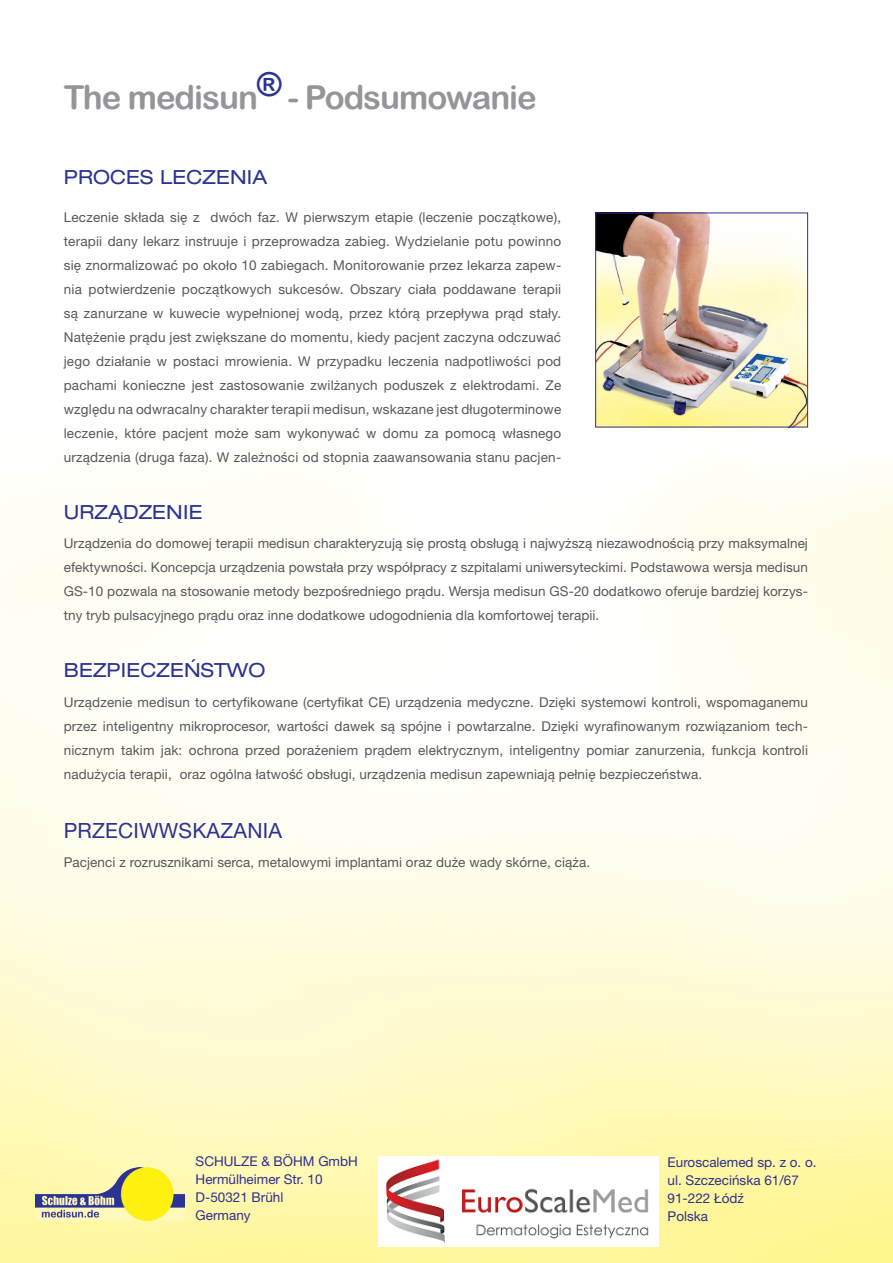
<style>
.page{position:relative;width:893px;height:1263px;background:#fff}
.page>*{position:absolute;margin:0;border:0;box-sizing:border-box;transform-origin:0 0}
.t1{font:33px "Arial Rounded MT Bold";letter-spacing:-.03em;color:#939598}
.Subline{font:21px "Helvetica Neue LT Pro";letter-spacing:.01em;color:#2b3393}
.Subline-2{font:expanded 19.5px "Helvetica Neue LT Pro";letter-spacing:.01em;color:#2b3393}
.Lauftext{font:13.5px/24px "Helvetica Neue LT Pro";letter-spacing:.005em;color:#57585a;text-align:justify}
.Lauftext-2{font:13.5px "Helvetica Neue LT Pro";color:#2e3092}
</style>
<div class="page">
<img style="left:0;top:212px;width:893px;height:1051px">
<img style="left:597px;top:215px;width:209px;height:210px">
<div style="left:595px;top:213px;width:213px;height:214px;border:1px solid #2b3393"></div>
<img style="left:35px;top:1167px;width:149px;height:53px">
<img style="left:378px;top:1157px;width:280px;height:90px">
<p class="t1" style="left:64px;top:78px;width:475px">The medisun<sup>®</sup> - Podsumowanie</p>
<p class="Subline-2" style="left:64px;top:166px;width:205px">PROCES LECZENIA</p>
<p class="Lauftext" style="left:64px;top:205px;width:499px">Leczenie składa się z dwóch faz. W pierwszym etapie (leczenie początkowe), terapii dany lekarz instruuje i przeprowadza zabieg. Wydzielanie potu powinno się znormalizować po około 10 zabiegach. Monitorowanie przez lekarza zapew&shy;nia potwierdzenie początkowych sukcesów. Obszary ciała poddawane terapii są zanurzane w kuwecie wypełnionej wodą, przez którą przepływa prąd stały.<br>Natężenie prądu jest zwiększane do momentu, kiedy pacjent zaczyna odczuwać jego działanie w postaci mrowienia. W przypadku leczenia nadpotliwości pod pachami konieczne jest zastosowanie zwilżanych poduszek z elektrodami. Ze względu na odwracalny charakter terapii medisun, wskazane jest długoterminowe leczenie, które pacjent może sam wykonywać w domu za pomocą własnego urządzenia (druga faza). W zależności od stopnia zaawansowania stanu pacjen-</p>
<p class="Subline-2" style="left:64px;top:501px;width:140px">URZĄDZENIE</p>
<p class="Lauftext" style="left:64px;top:531px;width:746px">Urządzenia do domowej terapii medisun charakteryzują się prostą obsługą i najwyższą niezawodnością przy maksymalnej efektywności. Koncepcja urządzenia powstała przy współpracy z szpitalami uniwersyteckimi. Podstawowa wersja medisun GS-10 pozwala na stosowanie metody bezpośredniego prądu. Wersja medisun GS-20 dodatkowo oferuje bardziej korzys&shy;tny tryb pulsacyjnego prądu oraz inne dodatkowe udogodnienia dla komfortowej terapii.</p>
<p class="Subline-2" style="left:64px;top:659px;width:203px">BEZPIECZEŃSTWO</p>
<p class="Lauftext" style="left:64px;top:690px;width:746px">Urządzenie medisun to certyfikowane (certyfikat CE) urządzenia medyczne. Dzięki systemowi kontroli, wspomaganemu przez inteligentny mikroprocesor, wartości dawek są spójne i powtarzalne. Dzięki wyrafinowanym rozwiązaniom tech&shy;nicznym takim jak: ochrona przed porażeniem prądem elektrycznym, inteligentny pomiar zanurzenia, funkcja kontroli nadużycia terapii, oraz ogólna łatwość obsługi, urządzenia medisun zapewniają pełnię bezpieczeństwa.</p>
<p class="Subline" style="left:64px;top:818px;width:220px">PRZECIWWSKAZANIA</p>
<p class="Lauftext" style="left:64px;top:849px;width:528px">Pacjenci z rozrusznikami serca, metalowymi implantami oraz duże wady skórne, ciąża.</p>
<p class="Lauftext-2" style="left:196px;top:1153px;width:164px">SCHULZE &amp; BÖHM GmbH</p>
<p class="Lauftext-2" style="left:196px;top:1171px;width:129px">Hermülheimer Str. 10</p>
<p class="Lauftext-2" style="left:196px;top:1189px;width:89px">D-50321 Brühl</p>
<p class="Lauftext-2" style="left:196px;top:1207px;width:57px">Germany</p>
<p class="Lauftext-2" style="left:668px;top:1154px;width:151px">Euroscalemed sp. z o. o.</p>
<p class="Lauftext-2" style="left:668px;top:1172px;width:133px">ul. Szczecińska 61/67</p>
<p class="Lauftext-2" style="left:668px;top:1190px;width:78px">91-222 Łódź</p>
<p class="Lauftext-2" style="left:668px;top:1208px;width:42px">Polska</p>
</div>
